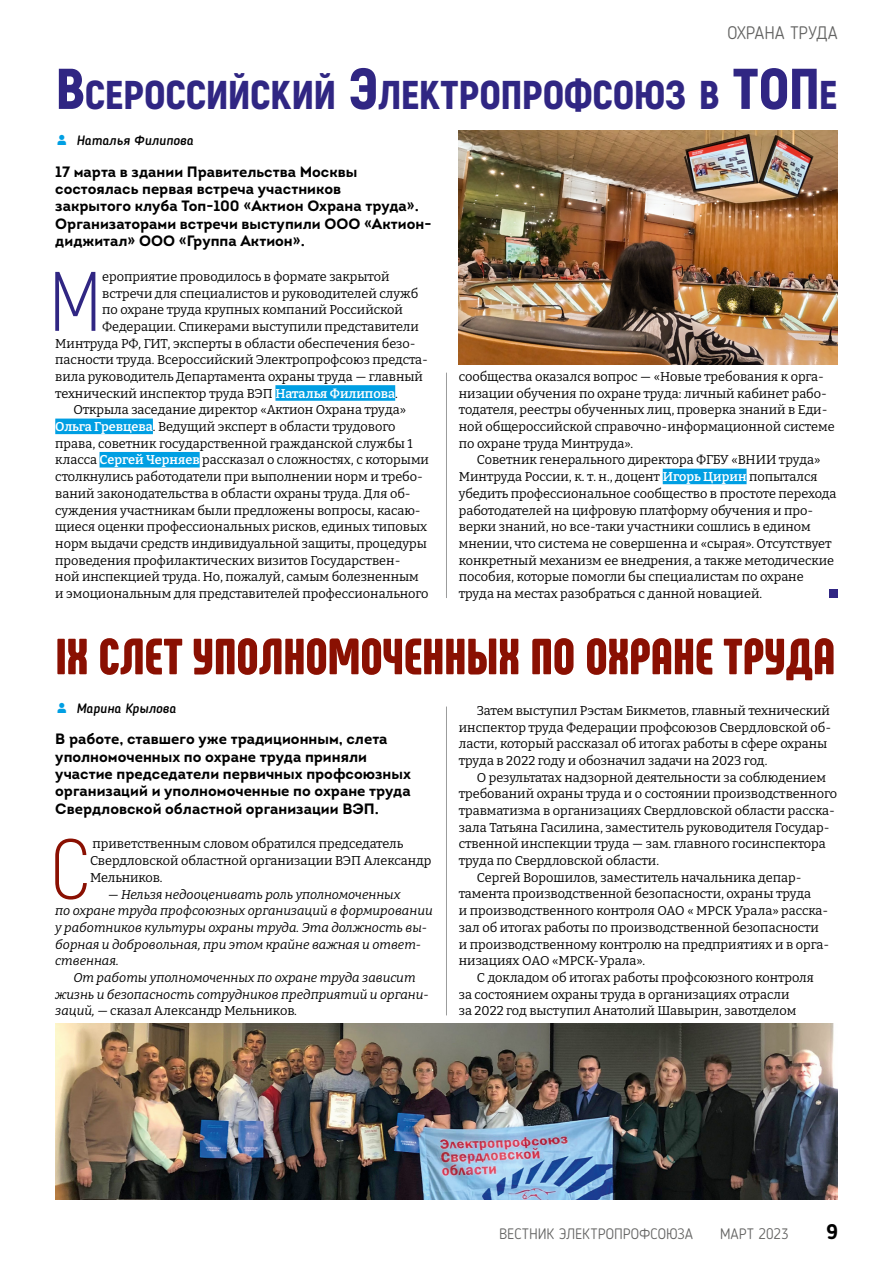
<style>
.page{position:relative;width:893px;height:1263px;background:#fff}
.page>*{position:absolute;margin:0;border:0;box-sizing:border-box;transform-origin:0 0}
.t1{font:300 84.3px "Akrobat";color:#302683}
.t2{font:300 84.3px "Akrobat";color:#8a1002}
.t3{font:900 50.7px "Phenomena";letter-spacing:-.005em;color:#8a1002}
.t4{font:900 40.2px "Akrobat";letter-spacing:-.005em;color:#302683}
.t5{font:700 21px "Blogger Sans";color:#000}
.t6{font:300 18px "Blogger Sans";letter-spacing:-.005em;color:#636362}
.t7{font:700 15px/17.2px "Intro";color:#000}
.t8{font:300 15px "Blogger Sans";letter-spacing:.005em;color:#636362}
.t9{font:italic 500 13.5px "Blogger Sans";color:#000}
.t10{font:12.75px/16.6px "Bitter";color:#000}
.t11{font:italic 12.75px/16.6px "Bitter";color:#000}
.s1{font-size:57.45px}
.s2{font-weight:600;color:#fff}
.s3{font-style:normal}
</style>
<div class="page">
<div style="left:275px;top:385px;width:120px;height:16px;background:#009fe3"></div>
<div style="left:55px;top:419px;width:98px;height:15px;background:#009fe3"></div>
<div style="left:100px;top:452px;width:100px;height:15px;background:#009fe3"></div>
<div style="left:663px;top:469px;width:84px;height:15px;background:#009fe3"></div>
<div style="left:829px;top:590px;width:9px;height:8px;background:#302683"></div>
<img style="left:459px;top:131px;width:379px;height:233px">
<img style="left:55px;top:1024px;width:783px;height:175px">
<hr style="left:446px;top:373px;width:1px;height:225px;background:#9c9d9d">
<hr style="left:446px;top:706px;width:1px;height:309px;background:#9c9d9d">
<h3 class="t6" style="left:727px;top:22px;width:112px">ОХРАНА ТРУДА</h3>
<h3 class="t4" style="left:55px;top:69px;width:784px"><span class="s1">В</span>СЕРОССИЙСКИЙ <span class="s1">Э</span>ЛЕКТРОПРОФСОЮЗ В <span class="s1">ТОП</span>Е</h3>
<p class="t9" style="left:77px;top:132px;width:118px">Наталья Филипова</p>
<p class="t7" style="left:55px;top:163px;width:378px">17 марта в здании Правительства Москвы состоялась первая встреча участников<br>закрытого клуба Топ-100 «Актион Охрана труда».<br>Организаторами встречи выступили ООО «Актион&shy;диджитал» ООО «Группа Актион».</p>
<h1 class="t1" style="left:48px;top:252px;width:55px">М</h1>
<p class="t10" style="left:102px;top:268px;width:289px">ероприятие проводилось в формате закрытой</p>
<p class="t10" style="left:102px;top:284px;width:318px">встречи для специалистов и руководителей служб</p>
<p class="t10" style="left:102px;top:301px;width:302px">по охране труда крупных компаний Российской</p>
<p class="t10" style="left:102px;top:318px;width:318px">Федерации. Спикерами выступили представители</p>
<p class="t10" style="left:55px;top:334px;width:362px">Минтруда РФ, ГИТ, эксперты в области обеспечения безо‑</p>
<p class="t10" style="left:55px;top:351px;width:374px">пасности труда. Всероссийский Электропрофсоюз предста‑</p>
<p class="t10" style="left:55px;top:368px;width:369px">вила руководитель Департамента охраны труда — главный</p>
<p class="t10" style="left:55px;top:385px;width:344px">технический инспектор труда ВЭП <span class="s2">Наталья Филипова</span>.</p>
<p class="t10" style="left:73px;top:401px;width:334px">Открыла заседание директор «Актион Охрана труда»</p>
<p class="t10" style="left:55px;top:418px;width:342px"><span class="s2">Ольга Гревцева</span>. Ведущий эксперт в области трудового</p>
<p class="t10" style="left:55px;top:435px;width:359px">права, советник государственной гражданской службы 1</p>
<p class="t10" style="left:55px;top:451px;width:375px">класса <span class="s2">Сергей Черняев</span> рассказал о сложностях, с которыми</p>
<p class="t10" style="left:55px;top:468px;width:369px">столкнулись работодатели при выполнении норм и требо‑</p>
<p class="t10" style="left:55px;top:485px;width:357px">ваний законодательства в области охраны труда. Для об‑</p>
<p class="t10" style="left:55px;top:501px;width:367px">суждения участникам были предложены вопросы, касаю‑</p>
<p class="t10" style="left:55px;top:518px;width:373px">щиеся оценки профессиональных рисков, единых типовых</p>
<p class="t10" style="left:55px;top:535px;width:373px">норм выдачи средств индивидуальной защиты, процедуры</p>
<p class="t10" style="left:55px;top:551px;width:347px">проведения профилактических визитов Государствен‑</p>
<p class="t10" style="left:55px;top:568px;width:365px">ной инспекцией труда. Но, пожалуй, самым болезненным</p>
<p class="t10" style="left:55px;top:585px;width:375px">и эмоциональным для представителей профессионального</p>
<p class="t10" style="left:459px;top:368px;width:377px">сообщества оказался вопрос — «Новые требования к орга‑ низации обучения по охране труда: личный кабинет рабо‑ тодателя, реестры обученных лиц, проверка знаний в Еди‑ ной общероссийской справочно‑ информационной системе по охране труда Минтруда».</p>
<p class="t10" style="left:459px;top:451px;width:379px;text-indent:18px">Советник генерального директора ФГБУ «ВНИИ труда» Минтруда России, к. т. н., доцент <span class="s2">Игорь Цирин</span> попытался убедить профессиональное сообщество в простоте перехода работодателей на цифровую платформу обучения и про‑ верки знаний, но все‑таки участники сошлись в едином мнении, что система не совершенна и «сырая». Отсутствует конкретный механизм ее внедрения, а также методические пособия, которые помогли бы специалистам по охране труда на местах разобраться с данной новацией.</p>
<h2 class="t3" style="left:55px;top:624px;width:782px">IX СЛЕТ УПОЛНОМОЧЕННЫХ ПО ОХРАНЕ ТРУДА</h2>
<p class="t9" style="left:77px;top:700px;width:101px">Марина Крылова</p>
<p class="t7" style="left:55px;top:730px;width:357px">В работе, ставшего уже традиционным, слета уполномоченных по охране труда приняли участие председатели первичных профсоюзных организаций и уполномоченные по охране труда Свердловской областной организации ВЭП.</p>
<h1 class="t2" style="left:50px;top:819px;width:41px">С</h1>
<p class="t10" style="left:90px;top:835px;width:343px">приветственным словом обратился председатель<br>Свердловской областной организации ВЭП Александр<br>Мельников.</p>
<p class="t11" style="left:55px;top:885px;width:379px;text-indent:53px">— Нельзя недооценивать роль уполномоченных<br>по охране труда профсоюзных организаций в формировании у работников культуры охраны труда. Эта должность вы&shy;борная и добровольная, при этом крайне важная и ответ&shy;ственная.</p>
<p class="t11" style="left:55px;top:969px;width:375px;text-indent:18px">От работы уполномоченных по охране труда зависит жизнь и безопасность сотрудников предприятий и органи&shy;заций, — <span class="s3">сказал Александр Мельников.</span></p>
<p class="t10" style="left:459px;top:702px;width:374px;text-indent:18px">Затем выступил Рэстам Бикметов, главный технический инспектор труда Федерации профсоюзов Свердловской об‑ ласти, который рассказал об итогах работы в сфере охраны труда в 2022 году и обозначил задачи на 2023 год.</p>
<p class="t10" style="left:477px;top:768px;width:351px">О результатах надзорной деятельности за соблюдением</p>
<p class="t10" style="left:459px;top:785px;width:380px">требований охраны труда и о состоянии производственного</p>
<p class="t10" style="left:459px;top:802px;width:378px">травматизма в организациях Свердловской области расска‑</p>
<p class="t10" style="left:459px;top:819px;width:372px">зала Татьяна Гасилина, заместитель руководителя Государ‑</p>
<p class="t10" style="left:459px;top:835px;width:369px">ственной инспекции труда — зам. главного госинспектора</p>
<p class="t10" style="left:459px;top:852px;width:202px">труда по Свердловской области.</p>
<p class="t10" style="left:477px;top:869px;width:326px">Сергей Ворошилов, заместитель начальника депар‑</p>
<p class="t10" style="left:459px;top:885px;width:354px">тамента производственной безопасности, охраны труда</p>
<p class="t10" style="left:459px;top:902px;width:371px">и производственного контроля ОАО « МРСК Урала» расска‑</p>
<p class="t10" style="left:459px;top:919px;width:362px">зал об итогах работы по производственной безопасности</p>
<p class="t10" style="left:459px;top:935px;width:372px">и производственному контролю на предприятиях и в орга‑</p>
<p class="t10" style="left:459px;top:952px;width:188px">низациях ОАО «МРСК‑Урала».</p>
<p class="t10" style="left:477px;top:969px;width:339px">С докладом об итогах работы профсоюзного контроля</p>
<p class="t10" style="left:459px;top:985px;width:332px">за состоянием охраны труда в организациях отрасли</p>
<p class="t10" style="left:459px;top:1002px;width:339px">за 2022 год выступил Анатолий Шавырин, завотделом</p>
<p class="t8" style="left:499px;top:1225px;width:195px">ВЕСТНИК ЭЛЕКТРОПРОФСОЮЗА</p>
<p class="t8" style="left:720px;top:1225px;width:70px">МАРТ 2023</p>
<h3 class="t5" style="left:826px;top:1219px;width:13px">9</h3>
</div>
